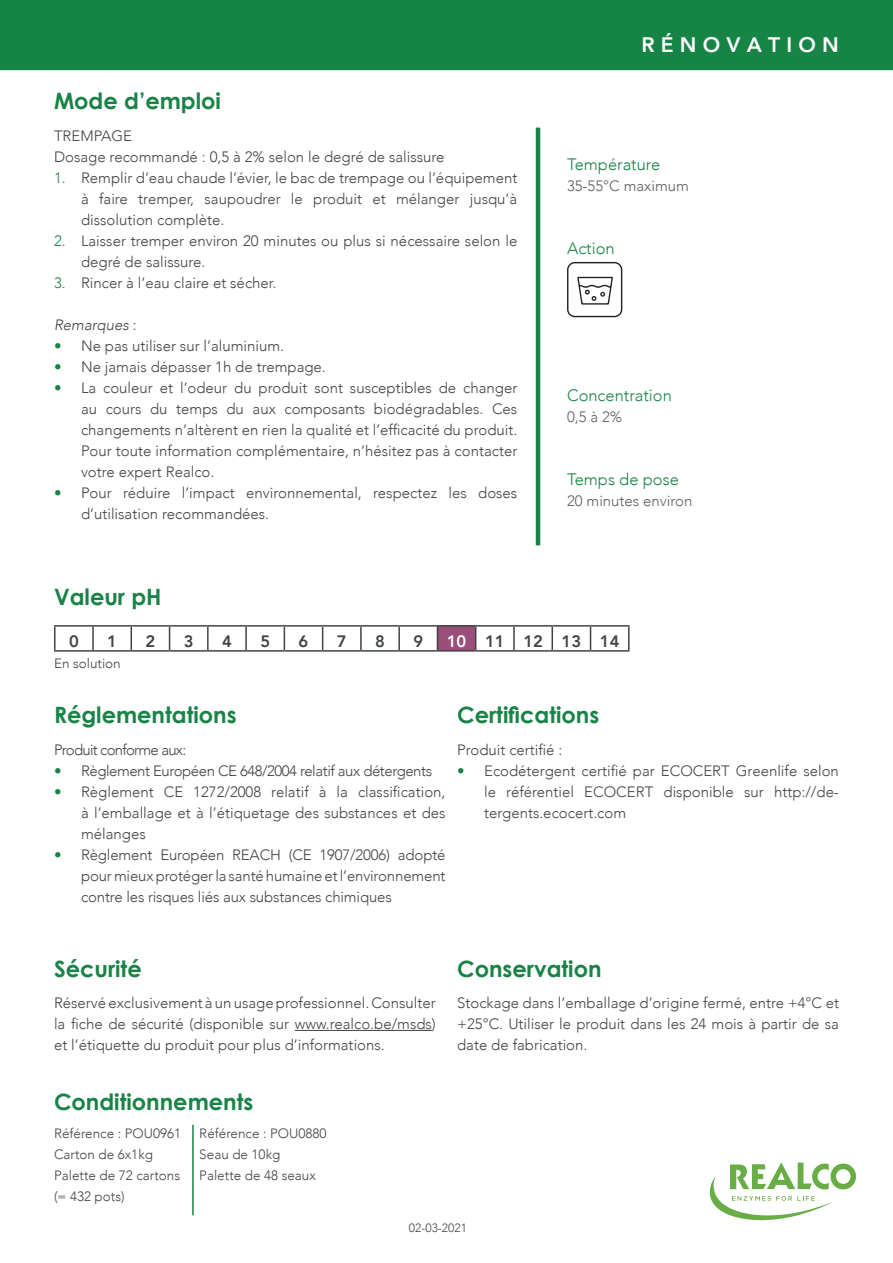
<style>
.page{position:relative;width:893px;height:1263px;background:#fff}
.page>*{position:absolute;margin:0;border:0;box-sizing:border-box;transform-origin:0 0}
.t1{font:700 22.5px "Century Gothic";color:#188346}
.t2{font:800 21px "Avenir";color:#fff}
.t3{font:300 16.5px "Avenir";color:#188346}
.t4{font:800 16.5px "Avenir";color:#414446}
.t5{font:300 16.5px "Avenir";color:#168444}
.t6{font:800 16.5px "Avenir";color:#fff}
.t7{font:300 15px/21px "Avenir";color:#414446;text-align:justify}
.t8{font:300 15px/21px "Avenir";color:#424546}
.t9{font:300 15px "Avenir";letter-spacing:-.03em;color:#414446}
.t10{font:300 15px "Avenir";color:#5d6161}
.t11{font:300 15px "Avenir";letter-spacing:-.05em;color:#414446}
.t12{font:italic 300 15px "Avenir";color:#414446}
.t13{font:300 13.5px "Avenir";color:#414446}
.t14{font:300 12px "Avenir";color:#414446}
.s1{color:#188346}
.s2{font-style:normal}
.s3{color:#168444}
</style>
<div class="page">
<hr style="left:536px;top:128px;width:4px;height:417px;background:#188346">
<div style="left:437px;top:626px;width:39px;height:25px;background:#9a4f7b"></div>
<hr style="left:54px;top:625px;width:39px;height:2px;background:#414446">
<hr style="left:54px;top:627px;width:2px;height:23px;background:#414446">
<hr style="left:93px;top:625px;width:38px;height:2px;background:#414446">
<hr style="left:92px;top:627px;width:2px;height:23px;background:#414446">
<hr style="left:131px;top:625px;width:39px;height:2px;background:#414446">
<svg style="left:131px;top:627px;width:1px;height:23px"></svg>
<hr style="left:170px;top:625px;width:38px;height:2px;background:#414446">
<svg style="left:169px;top:627px;width:1px;height:23px"></svg>
<hr style="left:208px;top:625px;width:38px;height:2px;background:#414446">
<hr style="left:207px;top:627px;width:2px;height:23px;background:#414446">
<hr style="left:246px;top:625px;width:38px;height:2px;background:#414446">
<hr style="left:245px;top:627px;width:2px;height:23px;background:#414446">
<hr style="left:284px;top:625px;width:39px;height:2px;background:#414446">
<svg style="left:284px;top:627px;width:1px;height:23px"></svg>
<hr style="left:323px;top:625px;width:38px;height:2px;background:#414446">
<svg style="left:322px;top:626px;width:39px;height:24px"></svg>
<hr style="left:361px;top:625px;width:38px;height:2px;background:#414446">
<hr style="left:360px;top:627px;width:2px;height:23px;background:#414446">
<hr style="left:399px;top:625px;width:38px;height:2px;background:#414446">
<hr style="left:398px;top:627px;width:2px;height:23px;background:#414446">
<hr style="left:437px;top:625px;width:39px;height:2px;background:#414446">
<svg style="left:437px;top:627px;width:1px;height:23px"></svg>
<hr style="left:476px;top:625px;width:38px;height:2px;background:#414446">
<svg style="left:475px;top:627px;width:1px;height:23px"></svg>
<hr style="left:514px;top:625px;width:38px;height:2px;background:#414446">
<hr style="left:513px;top:627px;width:2px;height:23px;background:#414446">
<hr style="left:552px;top:625px;width:38px;height:2px;background:#414446">
<hr style="left:551px;top:627px;width:2px;height:23px;background:#414446">
<hr style="left:590px;top:625px;width:40px;height:2px;background:#414446">
<svg style="left:590px;top:627px;width:1px;height:23px"></svg>
<hr style="left:628px;top:627px;width:2px;height:23px;background:#414446">
<hr style="left:54px;top:650px;width:39px;height:2px;background:#414446">
<hr style="left:93px;top:650px;width:38px;height:2px;background:#414446">
<hr style="left:131px;top:650px;width:39px;height:2px;background:#414446">
<hr style="left:170px;top:650px;width:38px;height:2px;background:#414446">
<hr style="left:208px;top:650px;width:38px;height:2px;background:#414446">
<hr style="left:246px;top:650px;width:38px;height:2px;background:#414446">
<hr style="left:284px;top:650px;width:39px;height:2px;background:#414446">
<hr style="left:323px;top:650px;width:38px;height:2px;background:#414446">
<hr style="left:361px;top:650px;width:38px;height:2px;background:#414446">
<hr style="left:399px;top:650px;width:38px;height:2px;background:#414446">
<hr style="left:437px;top:650px;width:39px;height:2px;background:#414446">
<hr style="left:476px;top:650px;width:38px;height:2px;background:#414446">
<hr style="left:514px;top:650px;width:38px;height:2px;background:#414446">
<hr style="left:552px;top:650px;width:38px;height:2px;background:#414446">
<hr style="left:590px;top:650px;width:40px;height:2px;background:#414446">
<div style="left:0;top:0;width:893px;height:70px;background:#168444"></div>
<svg style="left:709px;top:1162px;width:147px;height:59px"></svg>
<hr style="left:295px;top:1030px;width:137px;height:1px;background:#414446">
<svg style="left:567px;top:262px;width:55px;height:55px"></svg>
<hr style="left:192px;top:1125px;width:2px;height:90px;background:#188346">
<p class="t1" style="left:54px;top:87px;width:168px">Mode d’emploi</p>
<p class="t7" style="left:54px;top:125px;width:80px">TREMPAGE</p>
<p class="t7" style="left:54px;top:146px;width:392px">Dosage recommandé : 0,5 à 2% selon le degré de salissure</p>
<p class="t7" style="left:81px;top:167px;width:438px;text-indent:-27px"><span class="s1">1.</span> Remplir d’eau chaude l’évier, le bac de trempage ou l’équipement à faire tremper, saupoudrer le produit et mélanger jusqu’à dissolution complète.</p>
<p class="t7" style="left:81px;top:230px;width:438px;text-indent:-27px"><span class="s1">2.</span> Laisser tremper environ 20 minutes ou plus si nécessaire selon le degré de salissure.</p>
<p class="t7" style="left:54px;top:272px;width:224px"><span class="s1">3.</span> Rincer à l’eau claire et sécher.</p>
<p class="t12" style="left:54px;top:316px;width:84px">Remarques <span class="s2">:</span></p>
<p class="t7" style="left:54px;top:335px;width:232px"><span class="s3">•</span> Ne pas utiliser sur l’aluminium.</p>
<p class="t7" style="left:54px;top:356px;width:273px"><span class="s3">•</span> Ne jamais dépasser 1h de trempage.</p>
<p class="t7" style="left:81px;top:377px;width:438px;text-indent:-27px"><span class="s3">•</span> La couleur et l’odeur du produit sont susceptibles de changer au cours du temps du aux composants biodégradables. Ces changements n’altèrent en rien la qualité et l’efficacité du produit.<br>Pour toute information complémentaire, n’hésitez pas à contacter votre expert Realco.</p>
<p class="t8" style="left:81px;top:482px;width:438px;text-indent:-27px"><span class="s1">•</span> Pour réduire l’impact environnemental, respectez les doses d’utilisation recommandées.</p>
<p class="t1" style="left:54px;top:582px;width:109px">Valeur pH</p>
<p class="t2" style="left:641px;top:28px;width:199px">R É N O V A T I O N</p>
<p class="t5" style="left:567px;top:155px;width:95px">Température</p>
<p class="t10" style="left:567px;top:177px;width:123px">35-55°C maximum</p>
<p class="t3" style="left:567px;top:239px;width:49px">Action</p>
<p class="t3" style="left:567px;top:386px;width:106px">Concentration</p>
<p class="t10" style="left:567px;top:408px;width:57px">0,5 à 2%</p>
<p class="t3" style="left:567px;top:470px;width:113px">Temps de pose</p>
<p class="t10" style="left:567px;top:492px;width:127px">20 minutes environ</p>
<p class="t4" style="left:69px;top:628px;width:11px">0</p>
<p class="t4" style="left:107px;top:628px;width:11px">1</p>
<p class="t4" style="left:146px;top:628px;width:11px">2</p>
<p class="t4" style="left:184px;top:628px;width:11px">3</p>
<p class="t4" style="left:222px;top:628px;width:11px">4</p>
<p class="t4" style="left:260px;top:628px;width:11px">5</p>
<p class="t4" style="left:299px;top:628px;width:11px">6</p>
<p class="t4" style="left:337px;top:628px;width:11px">7</p>
<p class="t4" style="left:375px;top:628px;width:11px">8</p>
<p class="t4" style="left:413px;top:628px;width:11px">9</p>
<p class="t6" style="left:447px;top:628px;width:21px">10</p>
<p class="t4" style="left:485px;top:628px;width:21px">11</p>
<p class="t4" style="left:523px;top:628px;width:21px">12</p>
<p class="t4" style="left:562px;top:628px;width:21px">13</p>
<p class="t4" style="left:600px;top:628px;width:21px">14</p>
<p class="t13" style="left:54px;top:656px;width:68px">En solution</p>
<p class="t1" style="left:54px;top:701px;width:184px">Réglementations</p>
<p class="t11" style="left:54px;top:741px;width:134px">Produit conforme aux:</p>
<p class="t9" style="left:54px;top:762px;width:380px"><span class="s1">•</span> Règlement Européen CE 648/2004 relatif aux détergents</p>
<p class="t7" style="left:81px;top:781px;width:366px;text-indent:-27px"><span class="s1">•</span> Règlement CE 1272/2008 relatif à la classification, à l’emballage et à l’étiquetage des substances et des mélanges</p>
<p class="t7" style="left:81px;top:844px;width:366px;text-indent:-27px"><span class="s1">•</span> Règlement Européen REACH (CE 1907/2006) adopté pour mieux protéger la santé humaine et l’environnement contre les risques liés aux substances chimiques</p>
<p class="t1" style="left:457px;top:701px;width:144px">Certifications</p>
<p class="t7" style="left:457px;top:739px;width:107px">Produit certifié :</p>
<p class="t7" style="left:484px;top:760px;width:356px;text-indent:-27px"><span class="s1">•</span> Ecodétergent certifié par ECOCERT Greenlife selon le référentiel ECOCERT disponible sur http://de&shy;tergents.ecocert.com</p>
<p class="t1" style="left:54px;top:955px;width:89px">Sécurité</p>
<p class="t7" style="left:54px;top:993px;width:383px">Réservé exclusivement à un usage professionnel. Consulter la fiche de sécurité (disponible sur www.realco.be/msds) et l’étiquette du produit pour plus d’informations.</p>
<p class="t1" style="left:54px;top:1088px;width:201px">Conditionnements</p>
<p class="t13" style="left:54px;top:1126px;width:129px">Référence : POU0961</p>
<p class="t13" style="left:54px;top:1147px;width:101px">Carton de 6x1kg</p>
<p class="t13" style="left:54px;top:1168px;width:128px">Palette de 72 cartons</p>
<p class="t13" style="left:54px;top:1189px;width:72px">(= 432 pots)</p>
<p class="t13" style="left:199px;top:1126px;width:129px">Référence : POU0880</p>
<p class="t13" style="left:199px;top:1147px;width:83px">Seau de 10kg</p>
<p class="t13" style="left:199px;top:1168px;width:118px">Palette de 48 seaux</p>
<p class="t1" style="left:457px;top:955px;width:146px">Conservation</p>
<p class="t7" style="left:457px;top:993px;width:383px">Stockage dans l’emballage d’origine fermé, entre +4°C et +25°C. Utiliser le produit dans les 24 mois à partir de sa date de fabrication.</p>
<p class="t14" style="left:409px;top:1220px;width:59px">02-03-2021</p>
</div>
